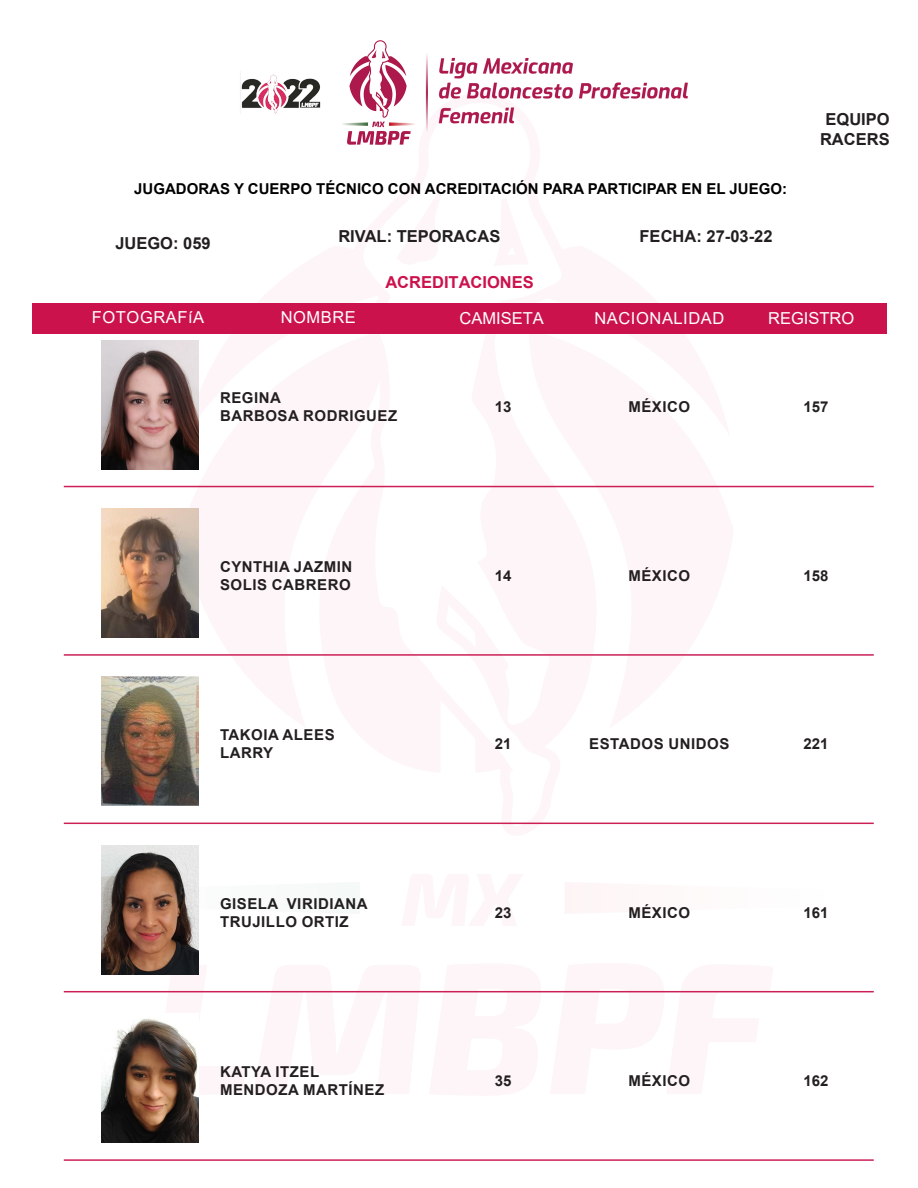
<style>
.page{position:relative;width:918px;height:1188px;background:#fff}
.page>*{position:absolute;margin:0;border:0;box-sizing:border-box;transform-origin:0 0}
.t1{font:700 16.5px/19.8px "Arial";color:#231f20;text-align:center}
.t2{font:16.5px "Arial";letter-spacing:.035em;color:#fff}
.t3{font:16.5px "Arial";color:#fff}
.t4{font:700 16.5px "Arial";color:#cc124c}
.t5{font:700 15px "Arial";letter-spacing:.035em;color:#231f20}
.t6{font:700 15px "Arial";color:#000}
</style>
<div class="page">
<svg style="left:146px;top:953px;width:639px;height:153px"></svg>
<svg style="left:101px;top:871px;width:98px;height:54px"></svg>
<svg style="left:360px;top:485px;width:204px;height:340px"></svg>
<div style="left:33px;top:303px;width:854px;height:31px;background:#cc124c"></div>
<img style="left:240px;top:40px;width:447px;height:105px">
<img style="left:102px;top:340px;width:96px;height:129px">
<hr style="left:64px;top:486px;width:810px;height:1px;background:#cc1f56">
<img style="left:102px;top:509px;width:96px;height:129px">
<hr style="left:64px;top:654px;width:810px;height:2px;background:#cc1f56">
<img style="left:102px;top:677px;width:96px;height:129px">
<hr style="left:64px;top:823px;width:810px;height:1px;background:#cc1f56">
<img style="left:102px;top:845px;width:96px;height:129px">
<hr style="left:64px;top:991px;width:810px;height:1px;background:#cc1f56">
<img style="left:102px;top:1014px;width:96px;height:129px">
<hr style="left:64px;top:1159px;width:810px;height:2px;background:#cc1f56">
<p class="t6" style="left:134px;top:178px;width:654px">JUGADORAS Y CUERPO TÉCNICO CON ACREDITACIÓN PARA PARTICIPAR EN EL JUEGO:</p>
<p class="t1" style="left:115px;top:233px;width:97px">JUEGO: 059</p>
<p class="t1" style="left:338px;top:227px;width:163px">RIVAL: TEPORACAS</p>
<p class="t1" style="left:640px;top:227px;width:134px">FECHA: 27-03-22</p>
<p class="t4" style="left:385px;top:271px;width:150px">ACREDITACIONES</p>
<p class="t1" style="left:820px;top:110px;width:71px">EQUIPO<br>RACERS</p>
<p class="t2" style="left:92px;top:306px;width:114px">FOTOGRAFíA</p>
<p class="t2" style="left:281px;top:306px;width:77px">NOMBRE</p>
<p class="t3" style="left:460px;top:307px;width:86px">CAMISETA</p>
<p class="t3" style="left:768px;top:307px;width:88px">REGISTRO</p>
<p class="t2" style="left:594px;top:307px;width:131px">NACIONALIDAD</p>
<p class="t5" style="left:220px;top:388px;width:62px">REGINA</p>
<p class="t5" style="left:220px;top:406px;width:179px">BARBOSA RODRIGUEZ</p>
<p class="t5" style="left:220px;top:556px;width:134px">CYNTHIA JAZMIN</p>
<p class="t5" style="left:220px;top:574px;width:132px">SOLIS CABRERO</p>
<p class="t5" style="left:220px;top:724px;width:116px">TAKOIA ALEES</p>
<p class="t5" style="left:220px;top:742px;width:55px">LARRY</p>
<p class="t5" style="left:220px;top:893px;width:149px">GISELA VIRIDIANA</p>
<p class="t5" style="left:220px;top:911px;width:130px">TRUJILLO ORTIZ</p>
<p class="t5" style="left:220px;top:1061px;width:101px">KATYA ITZEL</p>
<p class="t5" style="left:220px;top:1079px;width:166px">MENDOZA MARTÍNEZ</p>
<p class="t5" style="left:495px;top:397px;width:18px">13</p>
<p class="t5" style="left:628px;top:397px;width:63px">MÉXICO</p>
<p class="t5" style="left:804px;top:397px;width:27px">157</p>
<p class="t5" style="left:495px;top:565px;width:18px">14</p>
<p class="t5" style="left:628px;top:565px;width:63px">MÉXICO</p>
<p class="t5" style="left:804px;top:565px;width:27px">158</p>
<p class="t5" style="left:495px;top:733px;width:18px">21</p>
<p class="t5" style="left:589px;top:733px;width:142px">ESTADOS UNIDOS</p>
<p class="t5" style="left:804px;top:733px;width:27px">221</p>
<p class="t5" style="left:495px;top:902px;width:18px">23</p>
<p class="t5" style="left:628px;top:902px;width:63px">MÉXICO</p>
<p class="t5" style="left:804px;top:902px;width:27px">161</p>
<p class="t5" style="left:495px;top:1070px;width:18px">35</p>
<p class="t5" style="left:628px;top:1070px;width:63px">MÉXICO</p>
<p class="t5" style="left:804px;top:1070px;width:27px">162</p>
</div>
